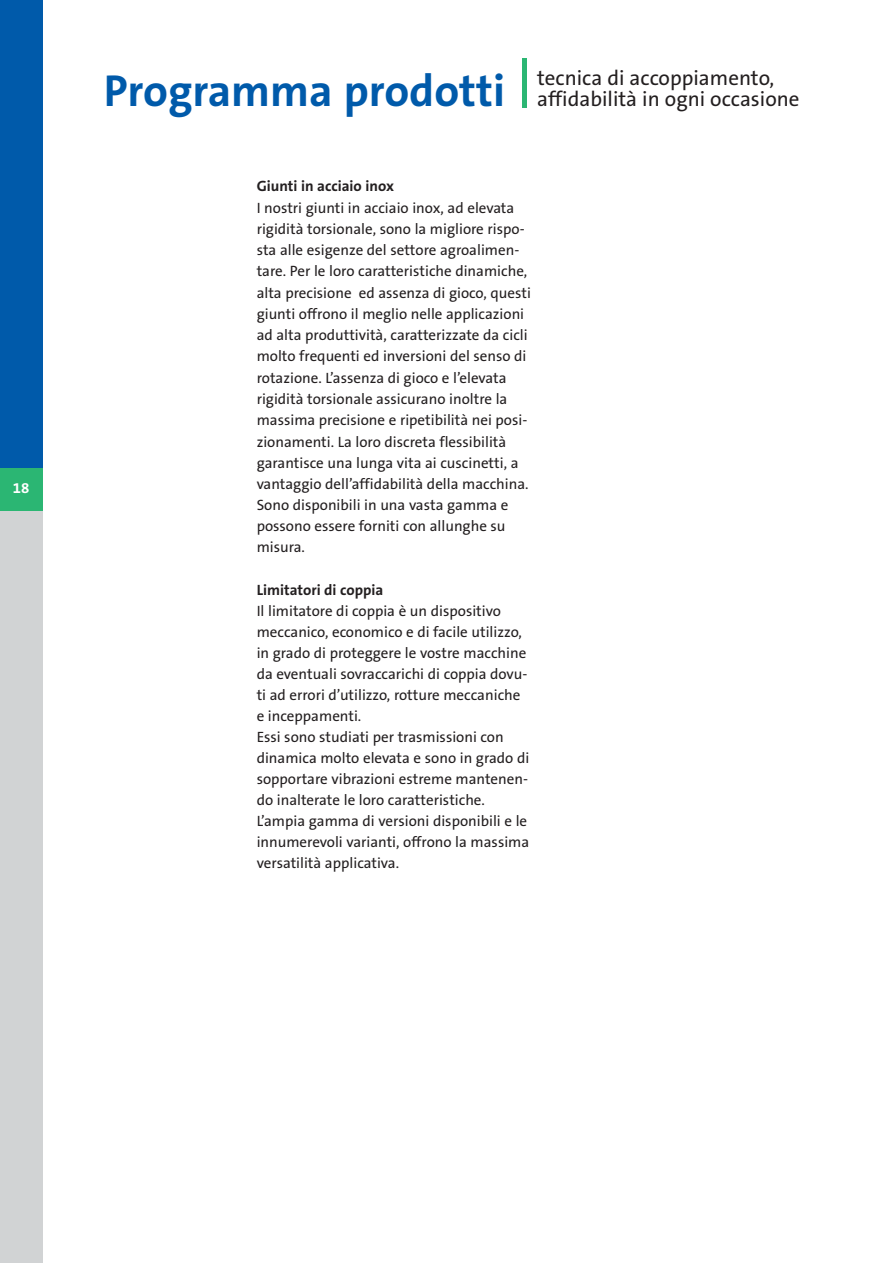
<style>
.page{position:relative;width:893px;height:1263px;background:#fff}
.page>*{position:absolute;margin:0;border:0;box-sizing:border-box;transform-origin:0 0}
.t1{font:700 45px "The Sans B7";color:#005aaa}
.t2{font:21px/21.3px "The Sans B5 Plain";color:#231f20}
.t3{font:15px/21.1px "The Sans B5 Plain";color:#231f20}
.t4{font:700 15px "The Sans B7";color:#231f20}
.t5{font:700 15px "The Sans B7";color:#fff}
</style>
<div class="page">
<div style="left:0;top:0;width:42px;height:468px;background:#005aaa"></div>
<div style="left:0;top:489px;width:42px;height:774px;background:#d1d3d4"></div>
<div style="left:0;top:468px;width:42px;height:42px;background:#2bb673"></div>
<div style="left:522px;top:58px;width:5px;height:50px;background:#2bb673"></div>
<p class="t5" style="left:13px;top:482px;width:18px">18</p>
<h1 class="t1" style="left:104px;top:74px;width:403px">Programma prodotti</h1>
<h2 class="t2" style="left:537px;top:69px;width:264px">tecnica di accoppiamento, affidabilità in ogni occasione</h2>
<p class="t4" style="left:257px;top:180px;width:139px">Giunti in acciaio inox</p>
<p class="t3" style="left:257px;top:199px;width:276px">I nostri giunti in acciaio inox, ad elevata rigidità torsionale, sono la migliore rispo&shy;sta alle esigenze del settore agroalimen&shy;tare. Per le loro caratteristiche dinamiche, alta precisione ed assenza di gioco, questi giunti offrono il meglio nelle applicazioni ad alta produttività, caratterizzate da cicli molto frequenti ed inversioni del senso di rotazione. L’assenza di gioco e l’elevata rigidità torsionale assicurano inoltre la massima precisione e ripetibilità nei posi&shy;zionamenti. La loro discreta flessibilità garantisce una lunga vita ai cuscinetti, a vantaggio dell’affidabilità della macchina.<br>Sono disponibili in una vasta gamma e possono essere forniti con allunghe su misura.</p>
<p class="t4" style="left:257px;top:584px;width:128px">Limitatori di coppia</p>
<p class="t3" style="left:257px;top:602px;width:274px">Il limitatore di coppia è un dispositivo meccanico, economico e di facile utilizzo, in grado di proteggere le vostre macchine da eventuali sovraccarichi di coppia dovu&shy;ti ad errori d’utilizzo, rotture meccaniche e inceppamenti.<br>Essi sono studiati per trasmissioni con dinamica molto elevata e sono in grado di sopportare vibrazioni estreme mantenen&shy;do inalterate le loro caratteristiche.<br>L’ampia gamma di versioni disponibili e le innumerevoli varianti, offrono la massima versatilità applicativa.</p>
</div>
